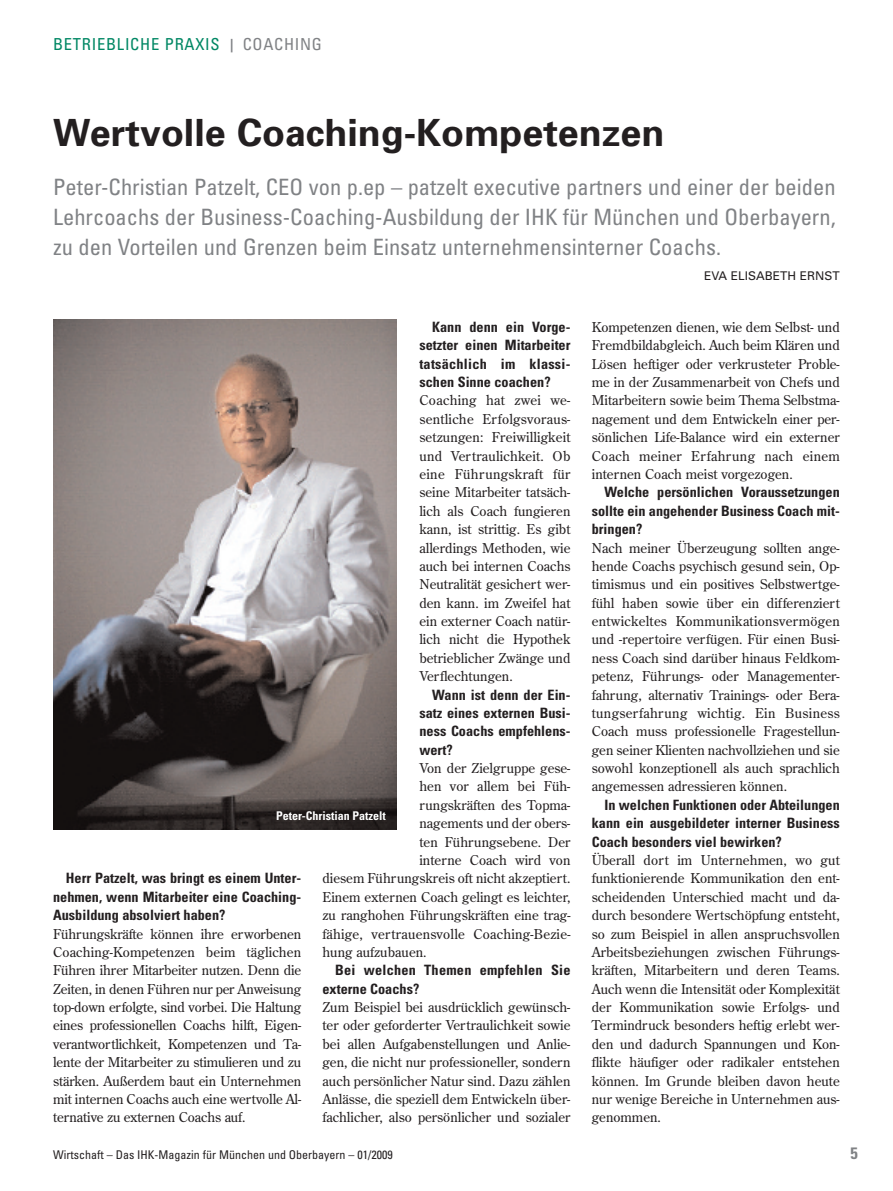
<style>
.page{position:relative;width:893px;height:1191px;background:#fff}
.page>*{position:absolute;margin:0;border:0;box-sizing:border-box;transform-origin:0 0}
.t1{font:700 37.5px "Univers";color:#231f20}
.t2{font:condensed 22.5px/30px "Univers";color:#808285;text-align:justify}
.t3{font:condensed 16.5px "Univers";letter-spacing:.045em;color:#008764}
.t4{font:700 condensed 16.5px "Univers";color:#808285}
.t5{font:700 condensed 14.25px/18.3px "Univers";color:#231f20;text-align:justify}
.t6{font:13.5px/18.3px "Century Old Style";color:#231f20;text-align:justify}
.t7{font:condensed 12px "Univers";color:#231f20}
.t8{font:700 condensed 12px "Univers";color:#fff}
.t9{font:12px "Univers";color:#231f20}
.s1{font-weight:700;font-size:13.5px;color:#808285}
.s2{color:#808285}
</style>
<div class="page">
<img style="left:53px;top:319px;width:344px;height:510px">
<p class="t3" style="left:53px;top:38px;width:270px">BETRIEBLICHE PRAXIS <span class="s1">|</span> <span class="s2">COACHING</span></p>
<h1 class="t1" style="left:53px;top:119px;width:613px">Wertvolle Coaching-Kompetenzen</h1>
<p class="t2" style="left:53px;top:174px;width:784px">Peter-Christian Patzelt, CEO von p.ep – patzelt executive partners und einer der beiden Lehrcoachs der Business-Coaching-Ausbildung der IHK für München und Oberbayern, zu den Vorteilen und Grenzen beim Einsatz unternehmensinterner Coachs.</p>
<p class="t9" style="left:704px;top:272px;width:137px">EVA ELISABETH ERNST</p>
<p class="t5" style="left:419px;top:319px;width:153px;text-indent:13px">Kann denn ein Vorge&shy;setzter einen Mitarbeiter tatsächlich im klassi&shy;schen Sinne coachen?</p>
<p class="t6" style="left:419px;top:392px;width:153px">Coaching hat zwei we&shy;sentliche Erfolgsvoraus&shy;setzungen: Freiwilligkeit und Vertraulichkeit. Ob eine Führungskraft für seine Mitarbeiter tatsäch&shy;lich als Coach fungieren kann, ist strittig. Es gibt allerdings Methoden, wie auch bei internen Coachs Neutralität gesichert wer&shy;den kann. im Zweifel hat ein externer Coach natür&shy;lich nicht die Hypothek betrieblicher Zwänge und Verflechtungen.</p>
<p class="t5" style="left:419px;top:686px;width:153px;text-indent:13px">Wann ist denn der Ein&shy;satz eines externen Busi&shy;ness Coachs empfehlens&shy;wert?</p>
<p class="t6" style="left:419px;top:759px;width:153px">Von der Zielgruppe gese-</p>
<p class="t6" style="left:419px;top:777px;width:153px">hen vor allem bei Füh-</p>
<p class="t6" style="left:419px;top:796px;width:153px">rungskräften des Topma-</p>
<p class="t6" style="left:419px;top:814px;width:153px">nagements und der obers-</p>
<p class="t6" style="left:419px;top:833px;width:153px">ten Führungsebene. Der</p>
<p class="t6" style="left:419px;top:851px;width:153px">interne Coach wird von</p>
<p class="t6" style="left:322px;top:869px;width:250px">diesem Führungskreis oft nicht akzeptiert.</p>
<p class="t6" style="left:322px;top:888px;width:250px">Einem externen Coach gelingt es leichter,</p>
<p class="t6" style="left:322px;top:906px;width:250px">zu ranghohen Führungskräften eine trag-</p>
<p class="t6" style="left:322px;top:924px;width:250px">fähige, vertrauensvolle Coaching-Bezie-</p>
<p class="t6" style="left:322px;top:943px;width:106px">hung aufzubauen.</p>
<p class="t5" style="left:322px;top:962px;width:250px;text-indent:13px">Bei welchen Themen empfehlen Sie externe Coachs?</p>
<p class="t6" style="left:322px;top:998px;width:250px">Zum Beispiel bei ausdrücklich gewünsch&shy;ter oder geforderter Vertraulichkeit sowie bei allen Aufgabenstellungen und Anlie&shy;gen, die nicht nur professioneller, sondern auch persönlicher Natur sind. Dazu zählen Anlässe, die speziell dem Entwickeln über&shy;fachlicher, also persönlicher und sozialer</p>
<p class="t8" style="left:276px;top:811px;width:111px">Peter-Christian Patzelt</p>
<p class="t5" style="left:53px;top:870px;width:250px;text-indent:13px">Herr Patzelt, was bringt es einem Unter&shy;nehmen, wenn Mitarbeiter eine Coaching-Ausbildung absolviert haben?</p>
<p class="t6" style="left:53px;top:924px;width:250px">Führungskräfte können ihre erworbenen Coaching-Kompetenzen beim täglichen Führen ihrer Mitarbeiter nutzen. Denn die Zeiten, in denen Führen nur per Anweisung top-down erfolgte, sind vorbei. Die Haltung eines professionellen Coachs hilft, Eigen&shy;verantwortlichkeit, Kompetenzen und Ta&shy;lente der Mitarbeiter zu stimulieren und zu stärken. Außerdem baut ein Unternehmen mit internen Coachs auch eine wertvolle Al&shy;ternative zu externen Coachs auf.</p>
<p class="t6" style="left:592px;top:318px;width:250px">Kompetenzen dienen, wie dem Selbst- und Fremdbildabgleich. Auch beim Klären und Lösen heftiger oder verkrusteter Proble&shy;me in der Zusammenarbeit von Chefs und Mitarbeitern sowie beim Thema Selbstma&shy;nagement und dem Entwickeln einer per&shy;sönlichen Life-Balance wird ein externer Coach meiner Erfahrung nach einem internen Coach meist vorgezogen.</p>
<p class="t5" style="left:592px;top:484px;width:250px;text-indent:13px">Welche persönlichen Voraussetzungen sollte ein angehender Business Coach mit&shy;bringen?</p>
<p class="t6" style="left:592px;top:539px;width:250px">Nach meiner Überzeugung sollten ange&shy;hende Coachs psychisch gesund sein, Op&shy;timismus und ein positives Selbstwertge&shy;fühl haben sowie über ein differenziert entwickeltes Kommunikationsvermögen und -repertoire verfügen. Für einen Busi&shy;ness Coach sind darüber hinaus Feldkom&shy;petenz, Führungs- oder Managementer&shy;fahrung, alternativ Trainings- oder Bera&shy;tungserfahrung wichtig. Ein Business Coach muss professionelle Fragestellun&shy;gen seiner Klienten nachvollziehen und sie sowohl konzeptionell als auch sprachlich angemessen adressieren können.</p>
<p class="t5" style="left:592px;top:797px;width:250px;text-indent:13px">In welchen Funktionen oder Abteilungen kann ein ausgebildeter interner Business Coach besonders viel bewirken?</p>
<p class="t6" style="left:592px;top:851px;width:250px">Überall dort im Unternehmen, wo gut funktionierende Kommunikation den ent&shy;scheidenden Unterschied macht und da&shy;durch besondere Wertschöpfung entsteht, so zum Beispiel in allen anspruchsvollen Arbeitsbeziehungen zwischen Führungs&shy;kräften, Mitarbeitern und deren Teams.<br>Auch wenn die Intensität oder Komplexität der Kommunikation sowie Erfolgs- und Termindruck besonders heftig erlebt wer&shy;den und dadurch Spannungen und Kon&shy;flikte häufiger oder radikaler entstehen können. Im Grunde bleiben davon heute nur wenige Bereiche in Unternehmen aus&shy;genommen.</p>
<p class="t7" style="left:53px;top:1149px;width:341px">Wirtschaft – Das IHK-Magazin für München und Oberbayern – 01/2009</p>
<p class="t4" style="left:850px;top:1147px;width:9px">5</p>
</div>
